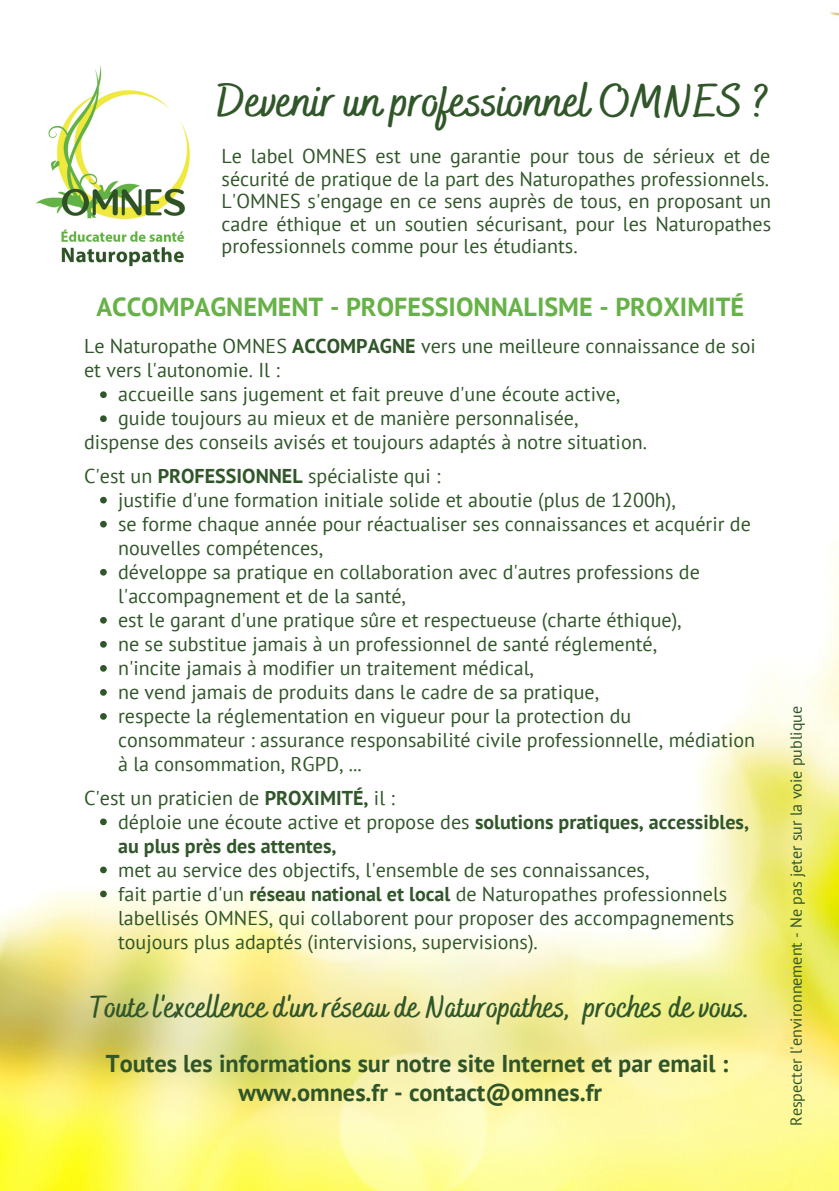
<style>
.page{position:relative;width:839px;height:1191px;background:#fff}
.page>*{position:absolute;margin:0;border:0;box-sizing:border-box;transform-origin:0 0}
.t1{font:700 46px "Bakerie Smooth";color:#305629}
.t2{font:700 31.4px "Bakerie Smooth";color:#305629}
.t3{font:700 26px "PT Sans";color:#66b247}
.t4{font:700 24.4px "PT Sans";color:#305529}
.t5{font:20px/24px "PT Sans";color:#305629}
.t6{font:700 20px/24px "PT Sans";color:#305629}
.t7{font:16px "PT Sans";color:#305529}
.s1{font-weight:700}
.s2{font-weight:400}
</style>
<div class="page">
<img style="left:0;top:12px;width:838px;height:1179px">
<img style="left:24px;top:52px;width:201px;height:232px">
<svg style="left:100px;top:391px;width:7px;height:7px"></svg>
<svg style="left:100px;top:415px;width:7px;height:7px"></svg>
<svg style="left:100px;top:497px;width:7px;height:7px"></svg>
<svg style="left:100px;top:521px;width:7px;height:7px"></svg>
<svg style="left:100px;top:569px;width:7px;height:7px"></svg>
<svg style="left:100px;top:617px;width:7px;height:7px"></svg>
<svg style="left:100px;top:641px;width:7px;height:7px"></svg>
<svg style="left:100px;top:665px;width:7px;height:7px"></svg>
<svg style="left:100px;top:689px;width:7px;height:7px"></svg>
<svg style="left:100px;top:713px;width:7px;height:7px"></svg>
<svg style="left:100px;top:819px;width:7px;height:6px"></svg>
<svg style="left:100px;top:867px;width:7px;height:6px"></svg>
<svg style="left:100px;top:891px;width:7px;height:6px"></svg>
<p class="t1" style="left:217px;top:74px;width:553px">Devenir un professionnel OMNES ?</p>
<p class="t5" style="left:221px;top:144px;width:550px;line-height:22.6px">Le label OMNES est une garantie pour tous de sérieux et de sécurité de pratique de la part des Naturopathes professionnels.</p>
<p class="t5" style="left:221px;top:189px;width:551px;line-height:22.6px;text-align:justify">L'OMNES s'engage en ce sens auprès de tous, en proposant un cadre éthique et un soutien sécurisant, pour les Naturopathes professionnels comme pour les étudiants.</p>
<p class="t3" style="left:96px;top:290px;width:649px">ACCOMPAGNEMENT - PROFESSIONNALISME - PROXIMITÉ</p>
<p class="t5" style="left:84px;top:334px;width:673px">Le Naturopathe OMNES <span class="s1">ACCOMPAGNE</span> vers une meilleure connaissance de soi et vers l'autonomie. Il :</p>
<p class="t5" style="left:118px;top:382px;width:503px">accueille sans jugement et fait preuve d'une écoute active,</p>
<p class="t5" style="left:118px;top:406px;width:462px">guide toujours au mieux et de manière personnalisée,</p>
<p class="t5" style="left:84px;top:430px;width:564px">dispense des conseils avisés et toujours adaptés à notre situation.</p>
<p class="t5" style="left:84px;top:463px;width:358px">C'est un <span class="s1">PROFESSIONNEL</span> spécialiste qui :</p>
<p class="t5" style="left:118px;top:487px;width:559px">justifie d'une formation initiale solide et aboutie (plus de 1200h),</p>
<p class="t5" style="left:118px;top:511px;width:634px">se forme chaque année pour réactualiser ses connaissances et acquérir de nouvelles compétences,</p>
<p class="t5" style="left:118px;top:560px;width:583px">développe sa pratique en collaboration avec d'autres professions de l'accompagnement et de la santé,</p>
<p class="t5" style="left:118px;top:608px;width:565px">est le garant d'une pratique sûre et respectueuse (charte éthique),</p>
<p class="t5" style="left:118px;top:632px;width:540px">ne se substitue jamais à un professionnel de santé réglementé,</p>
<p class="t5" style="left:118px;top:656px;width:417px">n'incite jamais à modifier un traitement médical,</p>
<p class="t5" style="left:118px;top:680px;width:482px">ne vend jamais de produits dans le cadre de sa pratique,</p>
<p class="t5" style="left:118px;top:704px;width:638px">respecte la réglementation en vigueur pour la protection du consommateur : assurance responsabilité civile professionnelle, médiation à la consommation, RGPD, ...</p>
<p class="t6" style="left:118px;top:809px;width:632px"><span class="s2">déploie une écoute active et propose des</span> solutions pratiques, accessibles, au plus près des attentes,</p>
<p class="t5" style="left:118px;top:857px;width:533px">met au service des objectifs, l'ensemble de ses connaissances,</p>
<p class="t5" style="left:118px;top:881px;width:617px">fait partie d'un <span class="s1">réseau national et local</span> de Naturopathes professionnels labellisés OMNES, qui collaborent pour proposer des accompagnements toujours plus adaptés (intervisions, supervisions).</p>
<p class="t5" style="left:84px;top:785px;width:312px">C'est un praticien de <span class="s1">PROXIMITÉ,</span> il :</p>
<p class="t2" style="left:90px;top:988px;width:661px">Toute l'excellence d'un réseau de Naturopathes, proches de vous.</p>
<p class="t4" style="left:106px;top:1047px;width:624px">Toutes les informations sur notre site Internet et par email :</p>
<p class="t4" style="left:238px;top:1076px;width:365px">www.omnes.fr - contact@omnes.fr</p>
<p class="t7" style="left:785px;top:1126px;width:422px;rotate:-90deg">Respecter l'environnement - Ne pas jeter sur la voie publique</p>
</div>
